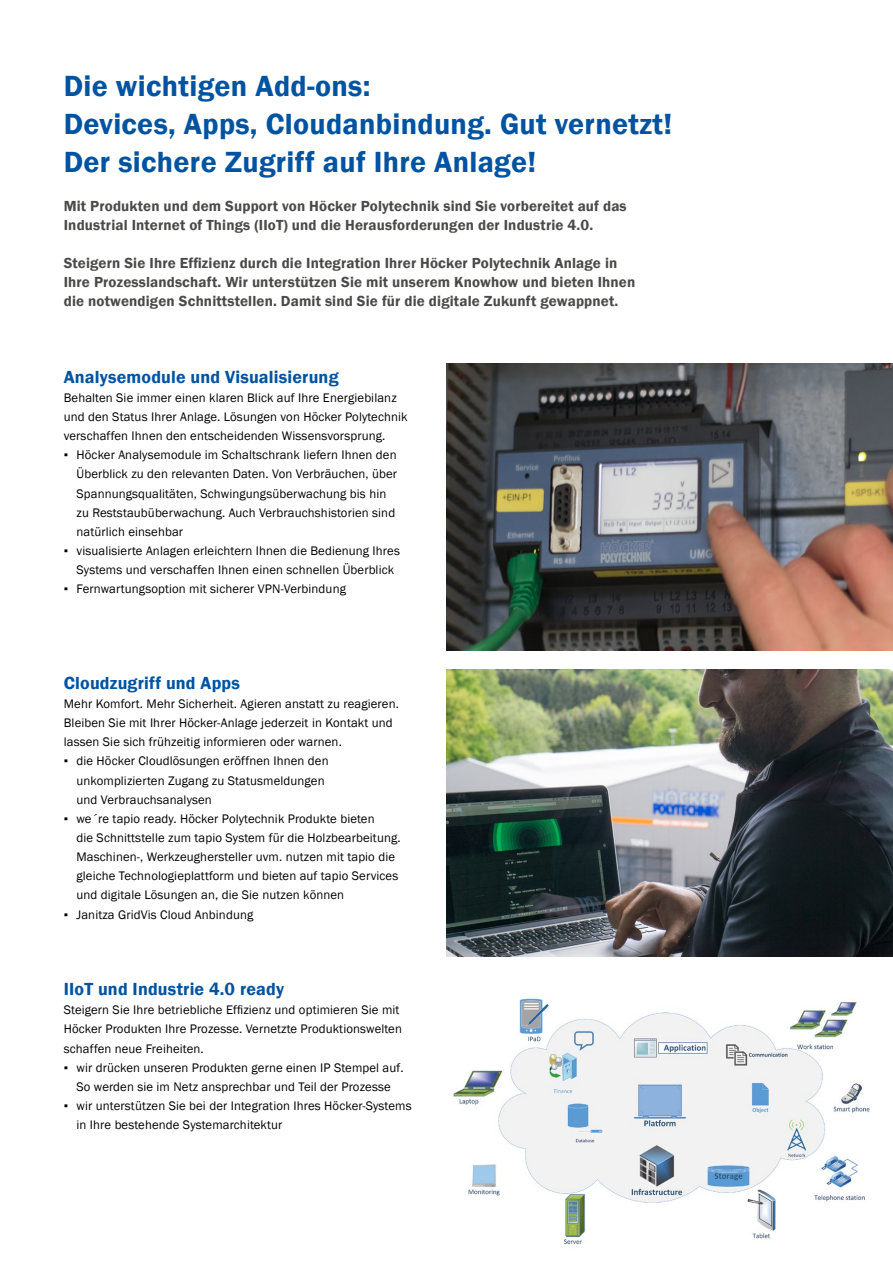
<style>
.page{position:relative;width:893px;height:1263px;background:#fff}
.page>*{position:absolute;margin:0;border:0;box-sizing:border-box;transform-origin:0 0}
.t1{font:600 30px/38.2px "Franklin Gothic";letter-spacing:.01em;color:#0053a1}
.t2{font:600 18px "Franklin Gothic";letter-spacing:.01em;color:#0053a1}
.t3{font:600 15px/19.2px "Franklin Gothic";letter-spacing:.01em;color:#4a4a49}
.t4{font:12.75px/19.2px "Franklin Gothic";letter-spacing:.01em;color:#000}
</style>
<div class="page">
<img style="left:446px;top:364px;width:447px;height:287px">
<img style="left:446px;top:670px;width:447px;height:287px">
<img style="left:453px;top:998px;width:417px;height:247px">
<h1 class="t1" style="left:64px;top:67px;width:610px">Die wichtigen Add-ons:<br>Devices, Apps, Cloudanbindung. Gut vernetzt!<br>Der sichere Zugriff auf Ihre Anlage!</h1>
<p class="t3" style="left:64px;top:196px;width:564px">Mit Produkten und dem Support von Höcker Polytechnik sind Sie vorbereitet auf das<br>Industrial Internet of Things (IIoT) und die Herausforderungen der Industrie 4.0.</p>
<p class="t3" style="left:64px;top:253px;width:573px">Steigern Sie Ihre Effizienz durch die Integration Ihrer Höcker Polytechnik Anlage in<br>Ihre Prozesslandschaft. Wir unterstützen Sie mit unserem Knowhow und bieten Ihnen die notwendigen Schnittstellen. Damit sind Sie für die digitale Zukunft gewappnet.</p>
<h2 class="t2" style="left:64px;top:366px;width:276px">Analysemodule und Visualisierung</h2>
<p class="t4" style="left:64px;top:388px;width:345px">Behalten Sie immer einen klaren Blick auf Ihre Energiebilanz und den Status Ihrer Anlage. Lösungen von Höcker Polytechnik verschaffen Ihnen den entscheidenden Wissensvorsprung.</p>
<p class="t4" style="left:77px;top:446px;width:322px;text-indent:-13px">▪ Höcker Analysemodule im Schaltschrank liefern Ihnen den Überblick zu den relevanten Daten. Von Verbräuchen, über Spannungsqualitäten, Schwingungsüberwachung bis hin zu Reststaubüberwachung. Auch Verbrauchshistorien sind natürlich einsehbar</p>
<p class="t4" style="left:64px;top:541px;width:338px;text-align:center">▪ visualisierte Anlagen erleichtern Ihnen die Bedienung Ihres<br>Systems und verschaffen Ihnen einen schnellen Überblick</p>
<p class="t4" style="left:64px;top:580px;width:284px">▪ Fernwartungsoption mit sicherer VPN-Verbindung</p>
<h2 class="t2" style="left:64px;top:672px;width:178px">Cloudzugriff und Apps</h2>
<p class="t4" style="left:64px;top:694px;width:337px">Mehr Komfort. Mehr Sicherheit. Agieren anstatt zu reagieren.<br>Bleiben Sie mit Ihrer Höcker-Anlage jederzeit in Kontakt und lassen Sie sich frühzeitig informieren oder warnen.</p>
<p class="t4" style="left:77px;top:752px;width:254px;text-indent:-13px">▪ die Höcker Cloudlösungen eröffnen Ihnen den unkomplizierten Zugang zu Statusmeldungen und Verbrauchsanalysen</p>
<p class="t4" style="left:77px;top:809px;width:326px;text-indent:-13px">▪ we´re tapio ready. Höcker Polytechnik Produkte bieten<br>die Schnittstelle zum tapio System für die Holzbearbeitung.<br>Maschinen-, Werkzeughersteller uvm. nutzen mit tapio die gleiche Technologieplattform und bieten auf tapio Services und digitale Lösungen an, die Sie nutzen können</p>
<p class="t4" style="left:64px;top:905px;width:191px">▪ Janitza GridVis Cloud Anbindung</p>
<h2 class="t2" style="left:64px;top:978px;width:222px">IIoT und Industrie 4.0 ready</h2>
<p class="t4" style="left:64px;top:1001px;width:340px">Steigern Sie Ihre betriebliche Effizienz und optimieren Sie mit<br>Höcker Produkten Ihre Prozesse. Vernetzte Produktionswelten schaffen neue Freiheiten.</p>
<p class="t4" style="left:64px;top:1058px;width:341px;text-align:center">▪ wir drücken unseren Produkten gerne einen IP Stempel auf.<br>So werden sie im Netz ansprechbar und Teil der Prozesse</p>
<p class="t4" style="left:77px;top:1096px;width:337px;text-indent:-13px">▪ wir unterstützen Sie bei der Integration Ihres Höcker-Systems in Ihre bestehende Systemarchitektur</p>
</div>
